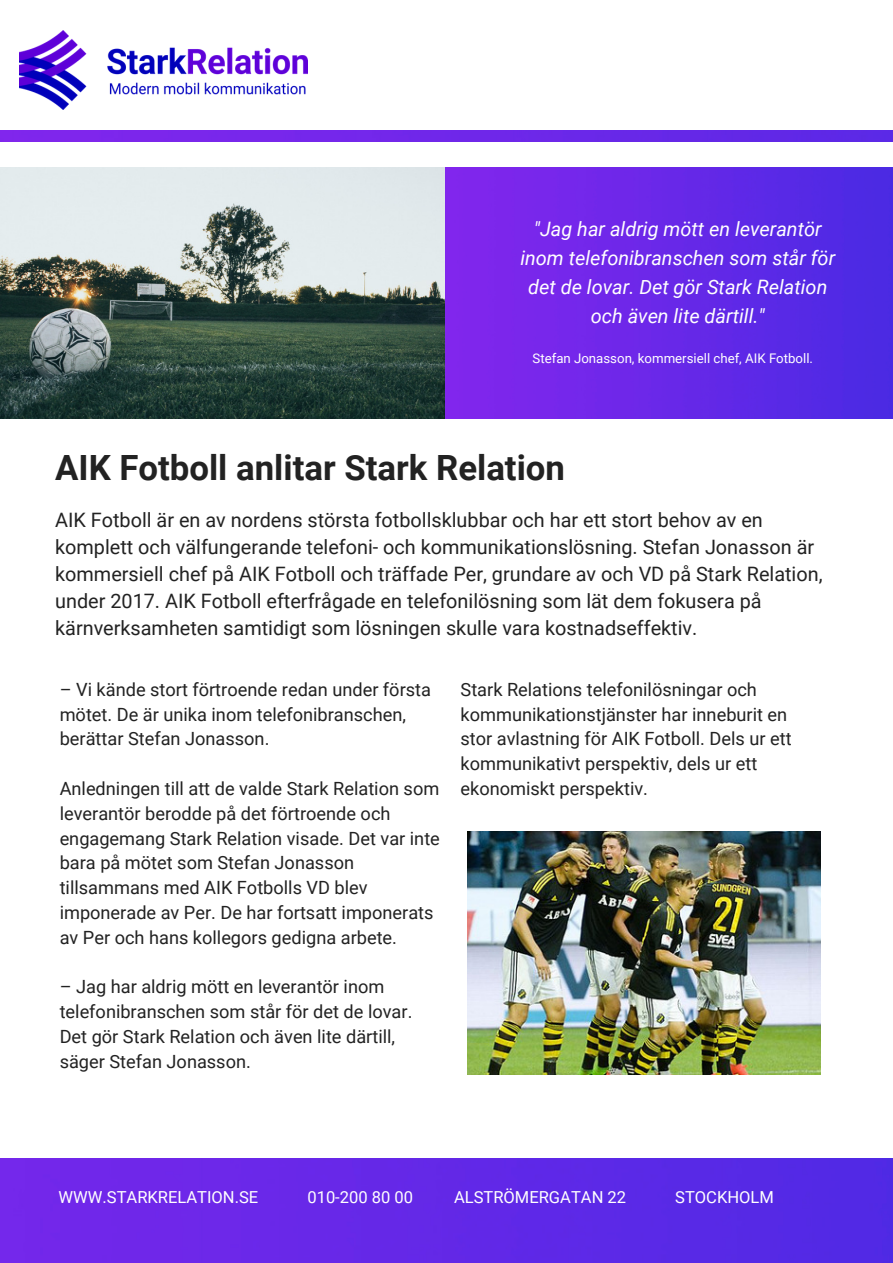
<style>
.page{position:relative;width:893px;height:1263px;background:#fff}
.page>*{position:absolute;margin:0;border:0;box-sizing:border-box;transform-origin:0 0}
.t1{font:700 34.8px "Roboto";color:#222}
.t2{font:19.8px/27px "Roboto";color:#222}
.t3{font:italic 19.8px/29.2px "Roboto";color:#fff;text-align:center}
.t4{font:18.15px/24.8px "Roboto";color:#222}
.t5{font:16.5px "Roboto";color:#fff}
.t6{font:13.2px "Roboto";color:#fff}
</style>
<div class="page">
<img style="left:0;top:131px;width:893px;height:11px">
<img style="left:19px;top:30px;width:288px;height:79px">
<img style="left:0;top:1159px;width:893px;height:104px">
<img style="left:0;top:168px;width:893px;height:251px">
<img style="left:467px;top:831px;width:354px;height:243px">
<p class="t3" style="left:520px;top:214px;width:316px">"Jag har aldrig mött en leverantör inom telefonibranschen som står för det de lovar. Det gör Stark Relation och även lite därtill."</p>
<p class="t6" style="left:533px;top:350px;width:282px">Stefan Jonasson, kommersiell chef, AIK Fotboll.</p>
<h1 class="t1" style="left:55px;top:447px;width:511px">AIK Fotboll anlitar Stark Relation</h1>
<p class="t2" style="left:55px;top:507px;width:769px">AIK Fotboll är en av nordens största fotbollsklubbar och har ett stort behov av en komplett och välfungerande telefoni- och kommunikationslösning. Stefan Jonasson är kommersiell chef på AIK Fotboll och träffade Per, grundare av och VD på Stark Relation, under 2017. AIK Fotboll efterfrågade en telefonilösning som lät dem fokusera på kärnverksamheten samtidigt som lösningen skulle vara kostnadseffektiv.</p>
<p class="t4" style="left:60px;top:677px;width:373px">– Vi kände stort förtroende redan under första mötet. De är unika inom telefonibranschen, berättar Stefan Jonasson.</p>
<p class="t4" style="left:60px;top:776px;width:382px">Anledningen till att de valde Stark Relation som leverantör berodde på det förtroende och engagemang Stark Relation visade. Det var inte bara på mötet som Stefan Jonasson tillsammans med AIK Fotbolls VD blev imponerade av Per. De har fortsatt imponerats av Per och hans kollegors gedigna arbete.</p>
<p class="t4" style="left:60px;top:975px;width:354px">– Jag har aldrig mött en leverantör inom telefonibranschen som står för det de lovar.<br>Det gör Stark Relation och även lite därtill, säger Stefan Jonasson.</p>
<p class="t4" style="left:461px;top:677px;width:333px">Stark Relations telefonilösningar och kommunikationstjänster har inneburit en stor avlastning för AIK Fotboll. Dels ur ett kommunikativt perspektiv, dels ur ett ekonomiskt perspektiv.</p>
<p class="t5" style="left:59px;top:1187px;width:201px">WWW.STARKRELATION.SE</p>
<p class="t5" style="left:307px;top:1187px;width:107px">010-200 80 00</p>
<p class="t5" style="left:454px;top:1187px;width:174px">ALSTRÖMERGATAN 22</p>
<p class="t5" style="left:675px;top:1187px;width:100px">STOCKHOLM</p>
</div>
